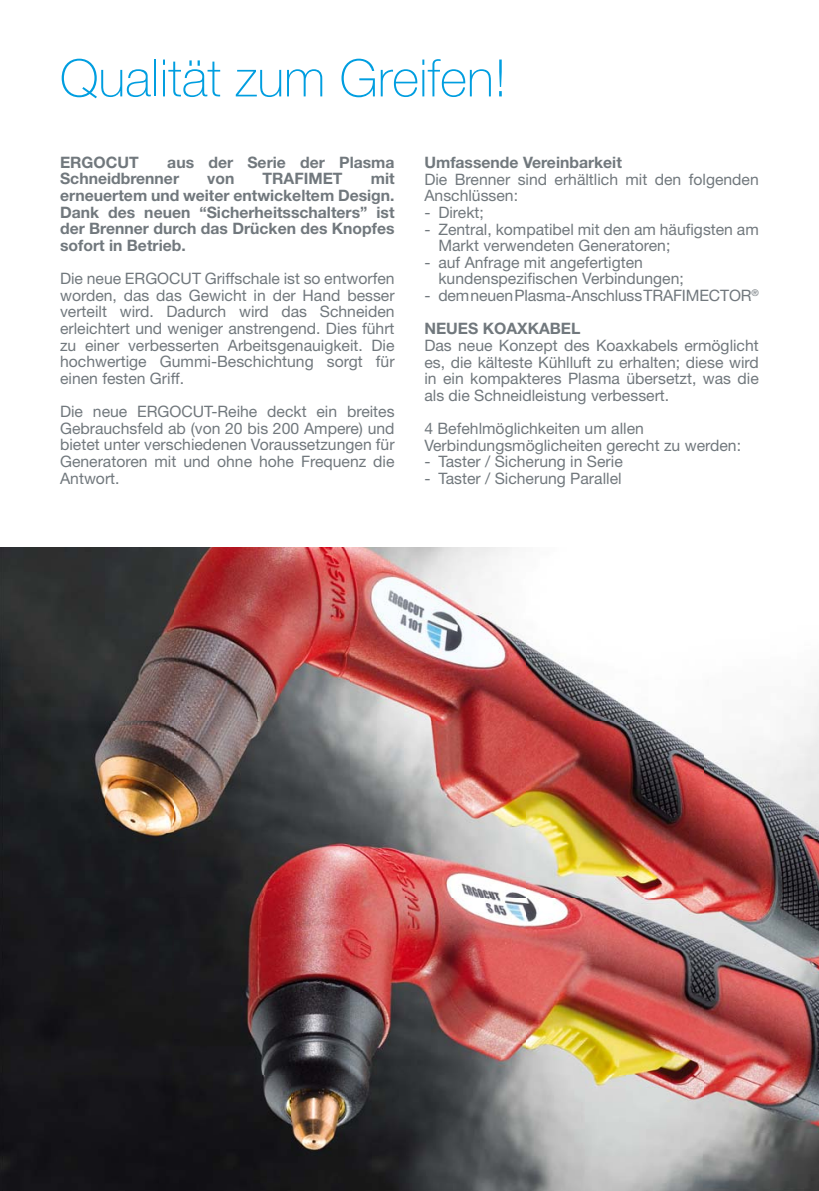
<style>
.page{position:relative;width:819px;height:1191px;background:#fff}
.page>*{position:absolute;margin:0;border:0;box-sizing:border-box;transform-origin:0 0}
.t1{font:100 51.62px "Helvetica Neue LT Std";color:#009ee0}
.t2{font:15.75px/16.6px "Helvetica Neue LT Std";color:#71787d}
.t3{font:700 15.75px/16.6px "Helvetica Neue LT Std";color:#71787d}
.s1{font-weight:700}
</style>
<div class="page">
<img style="left:0;top:547px;width:819px;height:644px">
<h1 class="t1" style="left:60px;top:60px;width:448px">Qualität zum Greifen!</h1>
<p class="t3" style="left:60px;top:156px;width:336px;text-indent:107px">aus der Serie der Plasma<br>Schneidbrenner</p>
<p class="t3" style="left:60px;top:156px;width:80px">ERGOCUT</p>
<p class="t3" style="left:60px;top:172px;width:336px;text-align:justify;text-indent:310px">mit erneuertem und weiter entwickeltem Design.<br>Dank des neuen “Sicherheitsschalters” ist der Brenner durch das Drücken des Knopfes sofort in Betrieb.</p>
<p class="t2" style="left:60px;top:272px;width:336px;text-align:justify">Die neue ERGOCUT Griffschale ist so entworfen worden, das das Gewicht in der Hand besser verteilt wird. Dadurch wird das Schneiden erleichtert und weniger anstrengend. Dies führt zu einer verbesserten Arbeitsgenauigkeit. Die hochwertige Gummi-Beschichtung sorgt für einen festen Griff.</p>
<p class="t2" style="left:60px;top:405px;width:336px;text-align:justify">Die neue ERGOCUT-Reihe deckt ein breites Gebrauchsfeld ab (von 20 bis 200 Ampere) und bietet unter verschiedenen Voraussetzungen für Generatoren mit und ohne hohe Frequenz die Antwort.</p>
<p class="t3" style="left:207px;top:172px;width:29px">von</p>
<p class="t3" style="left:262px;top:172px;width:81px">TRAFIMET</p>
<p class="t3" style="left:424px;top:156px;width:199px">Umfassende Vereinbarkeit</p>
<p class="t2" style="left:424px;top:173px;width:336px">Die Brenner sind erhältlich mit den folgenden<br>Anschlüssen:</p>
<p class="t2" style="left:424px;top:206px;width:61px">- Direkt;</p>
<p class="t2" style="left:438px;top:222px;width:322px;text-indent:-14px">- Zentral, kompatibel mit den am häufigsten am<br>Markt verwendeten Generatoren;</p>
<p class="t2" style="left:438px;top:256px;width:247px;text-indent:-14px">- auf Anfrage mit angefertigten kundenspezifischen Verbindungen;</p>
<p class="t2" style="left:424px;top:281px;width:336px;line-height:33.2px">- dem neuen Plasma-Anschluss TRAFIMECTOR<sup>®<br></sup><span class="s1">NEUES KOAXKABEL</span></p>
<p class="t2" style="left:424px;top:339px;width:336px;text-align:justify">Das neue Konzept des Koaxkabels ermöglicht es, die kälteste Kühlluft zu erhalten; diese wird in ein kompakteres Plasma übersetzt, was die als die Schneidleistung verbessert.</p>
<p class="t2" style="left:424px;top:422px;width:318px">4 Befehlmöglichkeiten um allen<br>Verbindungsmöglicheiten gerecht zu werden:</p>
<p class="t2" style="left:424px;top:455px;width:200px">- Taster / Sicherung in Serie</p>
<p class="t2" style="left:424px;top:472px;width:199px">- Taster / Sicherung Parallel</p>
</div>
